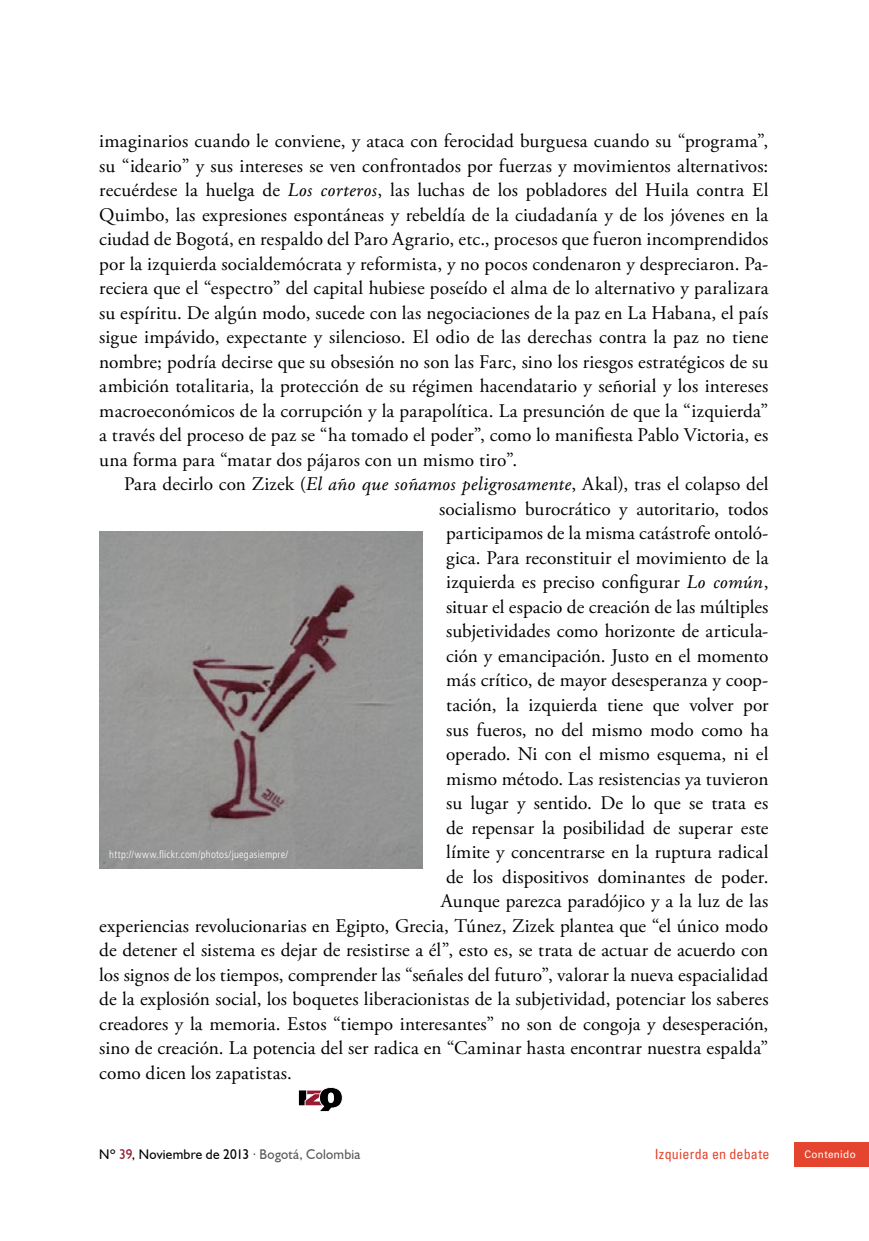
<style>
.page{position:relative;width:869px;height:1241px;background:#fff}
.page>*{position:absolute;margin:0;border:0;box-sizing:border-box;transform-origin:0 0}
.t1{font:19.25px/24.5px "Adobe Garamond Pro";letter-spacing:.005em;color:#000;text-align:justify}
.t2{font:14px "Humanist 521 BT";letter-spacing:.02em;color:#000;scale:.95 1}
.t3{font:condensed 14px "Univers LT Std";letter-spacing:.015em;color:#e5442e}
.t4{font:300 condensed 10.5px "Frutiger LT Std";letter-spacing:.025em;color:#fff}
.t5{font:10.5px "Univers LT Std";letter-spacing:.035em;color:#fff;scale:.95 1}
.s1{font-style:italic}
.s2{color:#971b32}
.s3{color:#58595b}
</style>
<div class="page">
<div style="left:794px;top:1141px;width:74px;height:25px;background:#e5442e"></div>
<img style="left:99px;top:531px;width:323px;height:337px">
<svg style="left:298px;top:1087px;width:44px;height:24px"></svg>
<p class="t1" style="left:99px;top:129px;width:670px">imaginarios cuando le conviene, y ataca con ferocidad burguesa cuando su “programa”, su “ideario” y sus intereses se ven confrontados por fuerzas y movimientos alternativos: recuérdese la huelga de <span class="s1">Los corteros</span>, las luchas de los pobladores del Huila contra El Quimbo, las expresiones espontáneas y rebeldía de la ciudadanía y de los jóvenes en la ciudad de Bogotá, en respaldo del Paro Agrario, etc., procesos que fueron incomprendidos por la izquierda socialdemócrata y reformista, y no pocos condenaron y despreciaron. Pa&shy;reciera que el “espectro” del capital hubiese poseído el alma de lo alternativo y paralizara su espíritu. De algún modo, sucede con las negociaciones de la paz en La Habana, el país sigue impávido, expectante y silencioso. El odio de las derechas contra la paz no tiene nombre; podría decirse que su obsesión no son las Farc, sino los riesgos estratégicos de su ambición totalitaria, la protección de su régimen hacendatario y señorial y los intereses macroeconómicos de la corrupción y la parapolítica. La presunción de que la “izquierda” a través del proceso de paz se “ha tomado el poder”, como lo manifiesta Pablo Victoria, es una forma para “matar dos pájaros con un mismo tiro”.</p>
<p class="t1" style="left:124px;top:472px;width:645px">Para decirlo con Zizek (<span class="s1">El año que soñamos peligrosamente</span>, Akal), tras el colapso del</p>
<p class="t1" style="left:439px;top:497px;width:331px">socialismo burocrático y autoritario, todos</p>
<p class="t1" style="left:446px;top:521px;width:323px">participamos de la misma catástrofe ontoló-</p>
<p class="t1" style="left:446px;top:546px;width:323px">gica. Para reconstituir el movimiento de la</p>
<p class="t1" style="left:446px;top:570px;width:324px">izquierda es preciso configurar <span class="s1">Lo común</span>,</p>
<p class="t1" style="left:446px;top:595px;width:323px">situar el espacio de creación de las múltiples</p>
<p class="t1" style="left:446px;top:619px;width:323px">subjetividades como horizonte de articula-</p>
<p class="t1" style="left:446px;top:644px;width:323px">ción y emancipación. Justo en el momento</p>
<p class="t1" style="left:446px;top:668px;width:323px">más crítico, de mayor desesperanza y coop-</p>
<p class="t1" style="left:446px;top:693px;width:324px">tación, la izquierda tiene que volver por</p>
<p class="t1" style="left:446px;top:717px;width:323px">sus fueros, no del mismo modo como ha</p>
<p class="t1" style="left:446px;top:742px;width:323px">operado. Ni con el mismo esquema, ni el</p>
<p class="t1" style="left:446px;top:766px;width:323px">mismo método. Las resistencias ya tuvieron</p>
<p class="t1" style="left:446px;top:791px;width:323px">su lugar y sentido. De lo que se trata es</p>
<p class="t1" style="left:446px;top:815px;width:324px">de repensar la posibilidad de superar este</p>
<p class="t1" style="left:446px;top:840px;width:324px">límite y concentrarse en la ruptura radical</p>
<p class="t1" style="left:446px;top:864px;width:324px">de los dispositivos dominantes de poder.</p>
<p class="t1" style="left:440px;top:889px;width:329px">Aunque parezca paradójico y a la luz de las</p>
<p class="t1" style="left:99px;top:913px;width:670px">experiencias revolucionarias en Egipto, Grecia, Túnez, Zizek plantea que “el único modo</p>
<p class="t1" style="left:99px;top:938px;width:670px">de detener el sistema es dejar de resistirse a él”, esto es, se trata de actuar de acuerdo con</p>
<p class="t1" style="left:99px;top:962px;width:670px">los signos de los tiempos, comprender las “señales del futuro”, valorar la nueva espacialidad</p>
<p class="t1" style="left:99px;top:987px;width:670px">de la explosión social, los boquetes liberacionistas de la subjetividad, potenciar los saberes</p>
<p class="t1" style="left:99px;top:1011px;width:670px">creadores y la memoria. Estos “tiempo interesantes” no son de congoja y desesperación,</p>
<p class="t1" style="left:99px;top:1036px;width:670px">sino de creación. La potencia del ser radica en “Caminar hasta encontrar nuestra espalda”</p>
<p class="t1" style="left:99px;top:1060px;width:194px">como dicen los zapatistas.</p>
<p class="t4" style="left:109px;top:848px;width:180px">http://www.flickr.com/photos/juegasiempre/</p>
<p class="t3" style="left:654px;top:1145px;width:116px">Izquierda en debate</p>
<p class="t2" style="left:99px;top:1145px;width:276px">Nº <span class="s2">39</span>, Noviembre de 2013 <span class="s3">· Bogotá, Colombia</span></p>
<p class="t5" style="left:804px;top:1147px;width:56px">Contenido</p>
</div>
